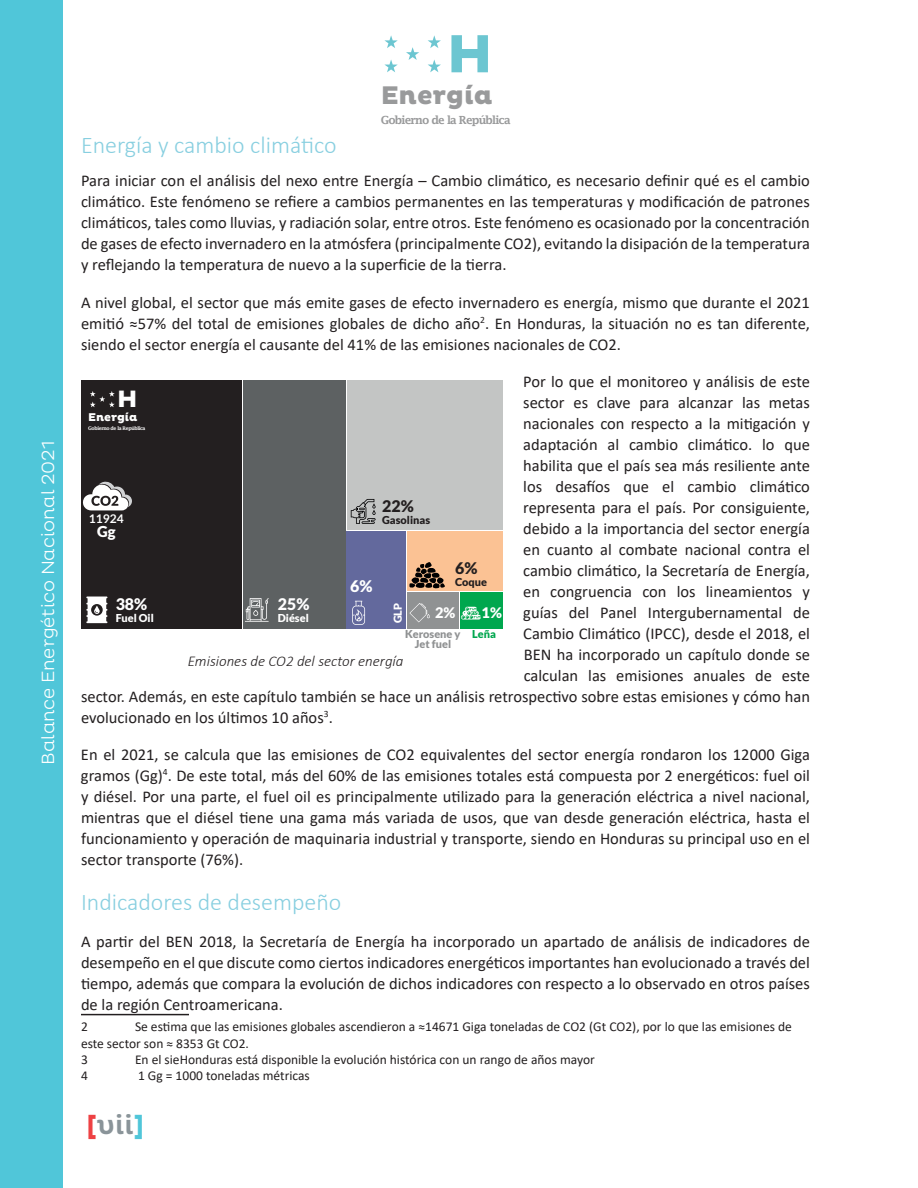
<style>
.page{position:relative;width:918px;height:1188px;background:#fff}
.page>*{position:absolute;margin:0;border:0;box-sizing:border-box;transform-origin:0 0}
.t1{font:800 54.6px "Pluto";color:#6cc6d1}
.t2{font:500 27px "Pluto";color:#8a9499}
.t3{font:800 25.95px "Pluto";color:#999a9b}
.t4{font:800 24.15px "Pluto";color:#fff}
.t5{font:300 24px "Calibri";color:#88cfe0}
.t6{font:300 18px "Pluto";color:#fff}
.t7{font:16.5px/21px "Calibri";color:#231f20;text-align:justify}
.t8{font:900 16.05px "Lato";color:#fff}
.t9{font:900 16.05px "Lato";color:#231f20}
.t10{font:italic 300 15px "Calibri";color:#231f20}
.t11{font:900 15px "Lato";color:#fff}
.t12{font:900 14.55px "Lato";color:#fff}
.t13{font:13.5px/16.5px "Calibri";color:#231f20}
.t14{font:700 12px "Lato";color:#fff}
.t15{font:800 11.4px "Pluto";color:#fff}
.t16{font:600 11.25px "Lucida Fax";letter-spacing:-.075em;color:#999a9b}
.t17{font:900 10.95px "Lato";color:#fff}
.t18{font:900 10.95px/10.2px "Lato";color:#909293;text-align:center}
.t19{font:900 10.95px "Lato";color:#231f20}
.t20{font:900 10.95px "Lato";color:#00a74e}
.t21{font:600 4.95px "Lucida Fax";letter-spacing:-.075em;color:#fff}
.s1{font-weight:800;color:#ee4143}
.s2{font-weight:800;color:#50c6d9}
</style>
<div class="page">
<svg style="left:384px;top:35px;width:14px;height:13px"></svg>
<svg style="left:384px;top:60px;width:14px;height:12px"></svg>
<svg style="left:406px;top:47px;width:13px;height:13px"></svg>
<svg style="left:428px;top:35px;width:13px;height:13px"></svg>
<svg style="left:428px;top:60px;width:13px;height:12px"></svg>
<div style="left:0;top:0;width:62px;height:1188px;background:#50c6d9"></div>
<div style="left:81px;top:380px;width:161px;height:249px;background:#231f20"></div>
<div style="left:243px;top:380px;width:103px;height:249px;background:#5d6162"></div>
<div style="left:347px;top:380px;width:155px;height:150px;background:#c3c5c4"></div>
<div style="left:347px;top:531px;width:59px;height:98px;background:#63699d"></div>
<div style="left:407px;top:531px;width:95px;height:60px;background:#fbc294"></div>
<div style="left:407px;top:592px;width:52px;height:37px;background:#909293"></div>
<div style="left:460px;top:592px;width:42px;height:37px;background:#00a74e"></div>
<svg style="left:461px;top:607px;width:20px;height:13px"></svg>
<svg style="left:410px;top:603px;width:20px;height:19px"></svg>
<svg style="left:409px;top:562px;width:36px;height:26px"></svg>
<svg style="left:352px;top:601px;width:13px;height:24px"></svg>
<svg style="left:245px;top:598px;width:24px;height:24px"></svg>
<svg style="left:86px;top:597px;width:21px;height:26px"></svg>
<svg style="left:351px;top:499px;width:25px;height:25px"></svg>
<svg style="left:90px;top:391px;width:25px;height:16px"></svg>
<svg style="left:83px;top:481px;width:49px;height:29px"></svg>
<hr style="left:81px;top:1014px;width:108px;height:1px;background:#231f20">
<p class="t6" style="left:38px;top:765px;width:326px;rotate:-90deg">Balance Energético Nacional 2021</p>
<h1 class="t1" style="left:447px;top:22px;width:48px">H</h1>
<h3 class="t3" style="left:381px;top:80px;width:114px">Energía</h3>
<p class="t16" style="left:381px;top:113px;width:131px">Gobierno de la República</p>
<p class="t5" style="left:81px;top:130px;width:257px">Energía y cambio climático</p>
<p class="t7" style="left:81px;top:170px;width:730px">Para iniciar con el análisis del nexo entre Energía – Cambio climático, es necesario definir qué es el cambio climático. Este fenómeno se refiere a cambios permanentes en las temperaturas y modificación de patrones climáticos, tales como lluvias, y radiación solar, entre otros. Este fenómeno es ocasionado por la concentración de gases de efecto invernadero en la atmósfera (principalmente CO2), evitando la disipación de la temperatura y reflejando la temperatura de nuevo a la superficie de la tierra.</p>
<p class="t7" style="left:81px;top:291px;width:731px">A nivel global, el sector que más emite gases de efecto invernadero es energía, mismo que durante el 2021 emitió ≈57% del total de emisiones globales de dicho año<sup>2</sup>. En Honduras, la situación no es tan diferente, siendo el sector energía el causante del 41% de las emisiones nacionales de CO2.</p>
<p class="t7" style="left:523px;top:370px;width:288px">Por lo que el monitoreo y análisis de este</p>
<p class="t7" style="left:523px;top:391px;width:288px">sector es clave para alcanzar las metas</p>
<p class="t7" style="left:523px;top:412px;width:288px">nacionales con respecto a la mitigación y</p>
<p class="t7" style="left:523px;top:433px;width:288px">adaptación al cambio climático. lo que</p>
<p class="t7" style="left:523px;top:454px;width:288px">habilita que el país sea más resiliente ante</p>
<p class="t7" style="left:523px;top:475px;width:288px">los desafíos que el cambio climático</p>
<p class="t7" style="left:523px;top:496px;width:288px">representa para el país. Por consiguiente,</p>
<p class="t7" style="left:523px;top:517px;width:288px">debido a la importancia del sector energía</p>
<p class="t7" style="left:523px;top:538px;width:288px">en cuanto al combate nacional contra el</p>
<p class="t7" style="left:523px;top:559px;width:288px">cambio climático, la Secretaría de Energía,</p>
<p class="t7" style="left:523px;top:580px;width:288px">en congruencia con los lineamientos y</p>
<p class="t7" style="left:523px;top:601px;width:288px">guías del Panel Intergubernamental de</p>
<p class="t7" style="left:523px;top:622px;width:288px">Cambio Climático (IPCC), desde el 2018, el</p>
<p class="t7" style="left:524px;top:643px;width:288px">BEN ha incorporado un capítulo donde se</p>
<p class="t7" style="left:524px;top:664px;width:288px">calculan las emisiones anuales de este</p>
<p class="t7" style="left:81px;top:685px;width:730px">sector. Además, en este capítulo también se hace un análisis retrospectivo sobre estas emisiones y cómo han</p>
<p class="t7" style="left:81px;top:706px;width:253px">evolucionado en los últimos 10 años<sup>3</sup>.</p>
<p class="t7" style="left:81px;top:744px;width:731px">En el 2021, se calcula que las emisiones de CO2 equivalentes del sector energía rondaron los 12000 Giga gramos (Gg)<sup>4</sup>. De este total, más del 60% de las emisiones totales está compuesta por 2 energéticos: fuel oil y diésel. Por una parte, el fuel oil es principalmente utilizado para la generación eléctrica a nivel nacional, mientras que el diésel tiene una gama más variada de usos, que van desde generación eléctrica, hasta el funcionamiento y operación de maquinaria industrial y transporte, siendo en Honduras su principal uso en el sector transporte (76%).</p>
<p class="t5" style="left:81px;top:887px;width:262px">Indicadores de desempeño</p>
<p class="t7" style="left:81px;top:931px;width:730px">A partir del BEN 2018, la Secretaría de Energía ha incorporado un apartado de análisis de indicadores de desempeño en el que discute como ciertos indicadores energéticos importantes han evolucionado a través del tiempo, además que compara la evolución de dichos indicadores con respecto a lo observado en otros países de la región Centroamericana.</p>
<p class="t13" style="left:81px;top:1018px;width:8px">2</p>
<p class="t4" style="left:117px;top:385px;width:22px">H</p>
<p class="t15" style="left:88px;top:411px;width:51px">Energía</p>
<p class="t21" style="left:88px;top:425px;width:59px">Gobierno de la República</p>
<p class="t9" style="left:382px;top:496px;width:33px">22%</p>
<p class="t14" style="left:89px;top:512px;width:36px">11924</p>
<p class="t11" style="left:97px;top:522px;width:20px">Gg</p>
<p class="t19" style="left:382px;top:513px;width:49px">Gasolinas</p>
<p class="t9" style="left:455px;top:559px;width:24px">6%</p>
<p class="t19" style="left:455px;top:576px;width:34px">Coque</p>
<p class="t8" style="left:350px;top:577px;width:24px">6%</p>
<p class="t8" style="left:116px;top:595px;width:33px">38%</p>
<p class="t8" style="left:278px;top:595px;width:33px">25%</p>
<p class="t17" style="left:391px;top:623px;width:22px;rotate:-90deg">GLP</p>
<p class="t12" style="left:435px;top:605px;width:22px">2%</p>
<p class="t12" style="left:482px;top:604px;width:22px">1%</p>
<p class="t17" style="left:116px;top:612px;width:40px">Fuel Oil</p>
<p class="t17" style="left:278px;top:612px;width:32px">Diésel</p>
<p class="t20" style="left:472px;top:627px;width:25px">Leña</p>
<p class="t18" style="left:405px;top:629px;width:57px">Kerosene y<br>Jet fuel</p>
<p class="t10" style="left:188px;top:652px;width:217px">Emisiones de CO2 del sector energía</p>
<p class="t13" style="left:81px;top:1018px;width:712px;text-indent:54px">Se estima que las emisiones globales ascendieron a ≈14671 Giga toneladas de CO2 (Gt CO2), por lo que las emisiones de este sector son ≈ 8353 Gt CO2.</p>
<p class="t13" style="left:81px;top:1051px;width:8px">3</p>
<p class="t13" style="left:135px;top:1051px;width:461px">En el sieHonduras está disponible la evolución histórica con un rango de años mayor</p>
<p class="t13" style="left:81px;top:1067px;width:8px">4</p>
<p class="t13" style="left:138px;top:1067px;width:173px">1 Gg = 1000 toneladas métricas</p>
<h2 class="t2" style="left:87px;top:1110px;width:59px"><span class="s1">[</span>vii<span class="s2">]</span></h2>
</div>
